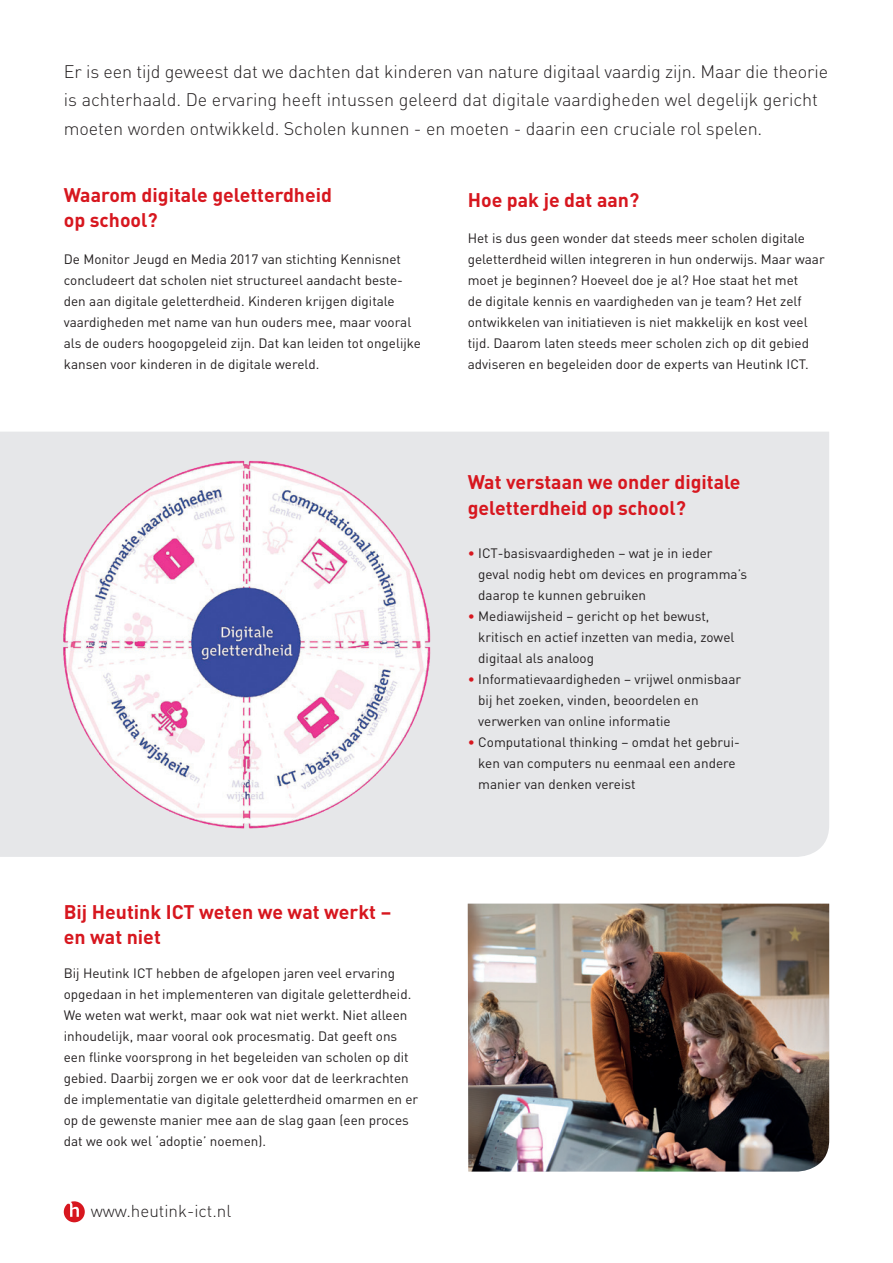
<style>
.page{position:relative;width:893px;height:1263px;background:#fff}
.page>*{position:absolute;margin:0;border:0;box-sizing:border-box;transform-origin:0 0}
.t1{font:700 19.5px/25.5px "DIN Pro";color:#d7171f}
.t2{font:300 18px/28.5px "DIN Pro";letter-spacing:-.005em;color:#231f20}
.t3{font:300 17.1px "DIN Pro";color:#231f20}
.t4{font:13.5px/21px "DIN Pro";color:#231f20}
.s1{color:#d7171f}
</style>
<div class="page">
<div style="left:0;top:432px;width:829px;height:425px;background:#e6e7e9"></div>
<img style="left:468px;top:904px;width:361px;height:267px">
<svg style="left:64px;top:1201px;width:21px;height:21px"></svg>
<img style="left:55px;top:452px;width:380px;height:400px">
<p class="t2" style="left:64px;top:56px;width:766px">Er is een tijd geweest dat we dachten dat kinderen van nature digitaal vaardig zijn. Maar die theorie is achterhaald. De ervaring heeft intussen geleerd dat digitale vaardigheden wel degelijk gericht moeten worden ontwikkeld. Scholen kunnen - en moeten - daarin een cruciale rol spelen.</p>
<h1 class="t1" style="left:64px;top:181px;width:270px">Waarom digitale geletterdheid op school?</h1>
<p class="t4" style="left:64px;top:248px;width:359px">De Monitor Jeugd en Media 2017 van stichting Kennisnet concludeert dat scholen niet structureel aandacht beste&shy;den aan digitale geletterdheid. Kinderen krijgen digitale vaardigheden met name van hun ouders mee, maar vooral als de ouders hoogopgeleid zijn. Dat kan leiden tot ongelijke kansen voor kinderen in de digitale wereld.</p>
<h1 class="t1" style="left:64px;top:898px;width:329px">Bij Heutink ICT weten we wat werkt – en wat niet</h1>
<p class="t4" style="left:64px;top:962px;width:356px">Bij Heutink ICT hebben de afgelopen jaren veel ervaring opgedaan in het implementeren van digitale geletterdheid.<br>We weten wat werkt, maar ook wat niet werkt. Niet alleen inhoudelijk, maar vooral ook procesmatig. Dat geeft ons een flinke voorsprong in het begeleiden van scholen op dit gebied. Daarbij zorgen we er ook voor dat de leerkrachten de implementatie van digitale geletterdheid omarmen en er op de gewenste manier mee aan de slag gaan (een proces dat we ook wel ‘adoptie’ noemen).</p>
<p class="t3" style="left:91px;top:1199px;width:142px">www.heutink-ict.nl</p>
<h1 class="t1" style="left:468px;top:186px;width:173px">Hoe pak je dat aan?</h1>
<p class="t4" style="left:468px;top:227px;width:358px">Het is dus geen wonder dat steeds meer scholen digitale geletterdheid willen integreren in hun onderwijs. Maar waar moet je beginnen? Hoeveel doe je al? Hoe staat het met<br>de digitale kennis en vaardigheden van je team? Het zelf ontwikkelen van initiatieven is niet makkelijk en kost veel tijd. Daarom laten steeds meer scholen zich op dit gebied adviseren en begeleiden door de experts van Heutink ICT.</p>
<h1 class="t1" style="left:468px;top:468px;width:274px">Wat verstaan we onder digitale geletterdheid op school?</h1>
<p class="t4" style="left:478px;top:542px;width:270px;text-indent:-11px"><span class="s1">•</span> ICT-basisvaardigheden – wat je in ieder geval nodig hebt om devices en programma’s daarop te kunnen gebruiken</p>
<p class="t4" style="left:478px;top:605px;width:258px;text-indent:-11px"><span class="s1">•</span> Mediawijsheid – gericht op het bewust, kritisch en actief inzetten van media, zowel digitaal als analoog</p>
<p class="t4" style="left:478px;top:668px;width:264px;text-indent:-11px"><span class="s1">•</span> Informatievaardigheden – vrijwel onmisbaar bij het zoeken, vinden, beoordelen en verwerken van online informatie</p>
<p class="t4" style="left:478px;top:731px;width:263px;text-indent:-11px"><span class="s1">•</span> Computational thinking – omdat het gebrui&shy;ken van computers nu eenmaal een andere manier van denken vereist</p>
</div>
